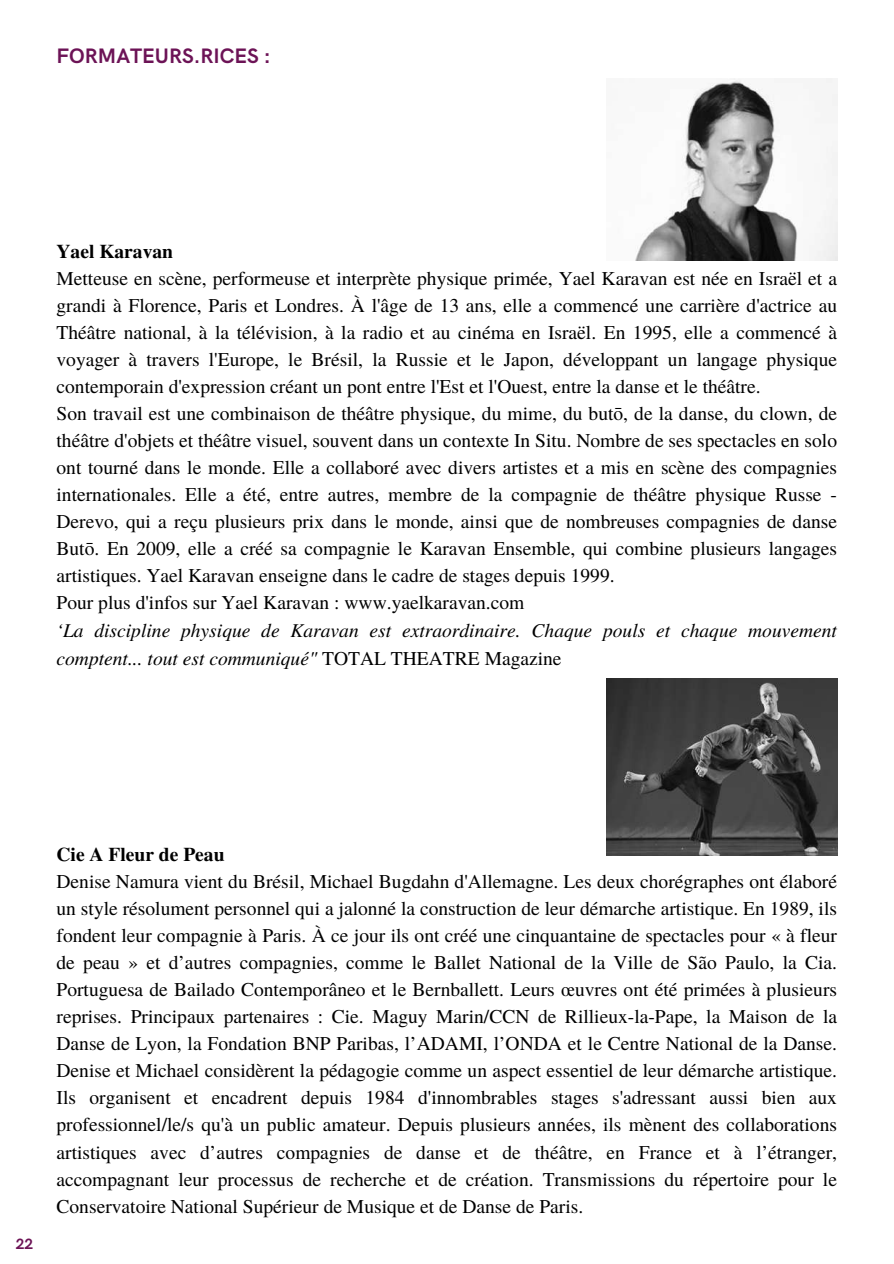
<style>
.page{position:relative;width:894px;height:1264px;background:#fff}
.page>*{position:absolute;margin:0;border:0;box-sizing:border-box;transform-origin:0 0}
.t1{font:700 21px "HK Grotesk";color:#6c1356}
.t2{font:19.5px/27px "Te X Gyre Termes";color:#000;text-align:justify}
.t3{font:italic 19.5px/28.2px "Te X Gyre Termes";color:#000}
.t4{font:700 19.5px "Te X Gyre Termes";color:#000}
.t5{font:700 15px "HK Grotesk";color:#6c1356}
.s1{font-style:normal}
</style>
<div class="page">
<img style="left:606px;top:678px;width:230px;height:178px">
<img style="left:635px;top:78px;width:201px;height:182px">
<p class="t1" style="left:57px;top:44px;width:216px">FORMATEURS.RICES :</p>
<p class="t4" style="left:57px;top:236px;width:118px">Yael Karavan</p>
<p class="t2" style="left:57px;top:264px;width:781px;text-align:left">Metteuse en scène, performeuse et interprète physique primée, Yael Karavan est née en Israël et a grandi à Florence, Paris et Londres. À l'âge de 13 ans, elle a commencé une carrière d'actrice au Théâtre national, à la télévision, à la radio et au cinéma en Israël. En 1995, elle a commencé à voyager à travers l'Europe, le Brésil, la Russie et le Japon, développant un langage physique contemporain d'expression créant un pont entre l'Est et l'Ouest, entre la danse et le théâtre.<br>Son travail est une combinaison de théâtre physique, du mime, du butō, de la danse, du clown, de théâtre d'objets et théâtre visuel, souvent dans un contexte In Situ. Nombre de ses spectacles en solo ont tourné dans le monde. Elle a collaboré avec divers artistes et a mis en scène des compagnies internationales. Elle a été, entre autres, membre de la compagnie de théâtre physique Russe - Derevo, qui a reçu plusieurs prix dans le monde, ainsi que de nombreuses compagnies de danse Butō. En 2009, elle a créé sa compagnie le Karavan Ensemble, qui combine plusieurs langages artistiques. Yael Karavan enseigne dans le cadre de stages depuis 1999.<br>Pour plus d'infos sur Yael Karavan : www.yaelkaravan.com</p>
<p class="t3" style="left:57px;top:615px;width:781px">‘La discipline physique de Karavan est extraordinaire. Chaque pouls et chaque mouvement comptent... tout est communiqué" <span class="s1">TOTAL THEATRE Magazine</span></p>
<p class="t5" style="left:16px;top:1234px;width:19px">22</p>
<p class="t4" style="left:57px;top:839px;width:169px">Cie A Fleur de Peau</p>
<p class="t2" style="left:57px;top:867px;width:781px">Denise Namura vient du Brésil, Michael Bugdahn d'Allemagne. Les deux chorégraphes ont élaboré un style résolument personnel qui a jalonné la construction de leur démarche artistique. En 1989, ils fondent leur compagnie à Paris. À ce jour ils ont créé une cinquantaine de spectacles pour « à fleur de peau » et d’autres compagnies, comme le Ballet National de la Ville de São Paulo, la Cia.<br>Portuguesa de Bailado Contemporâneo et le Bernballett. Leurs œuvres ont été primées à plusieurs reprises. Principaux partenaires : Cie. Maguy Marin/CCN de Rillieux-la-Pape, la Maison de la Danse de Lyon, la Fondation BNP Paribas, l’ADAMI, l’ONDA et le Centre National de la Danse.<br>Denise et Michael considèrent la pédagogie comme un aspect essentiel de leur démarche artistique.<br>Ils organisent et encadrent depuis 1984 d'innombrables stages s'adressant aussi bien aux professionnel/le/s qu'à un public amateur. Depuis plusieurs années, ils mènent des collaborations artistiques avec d’autres compagnies de danse et de théâtre, en France et à l’étranger, accompagnant leur processus de recherche et de création. Transmissions du répertoire pour le Conservatoire National Supérieur de Musique et de Danse de Paris.</p>
</div>
